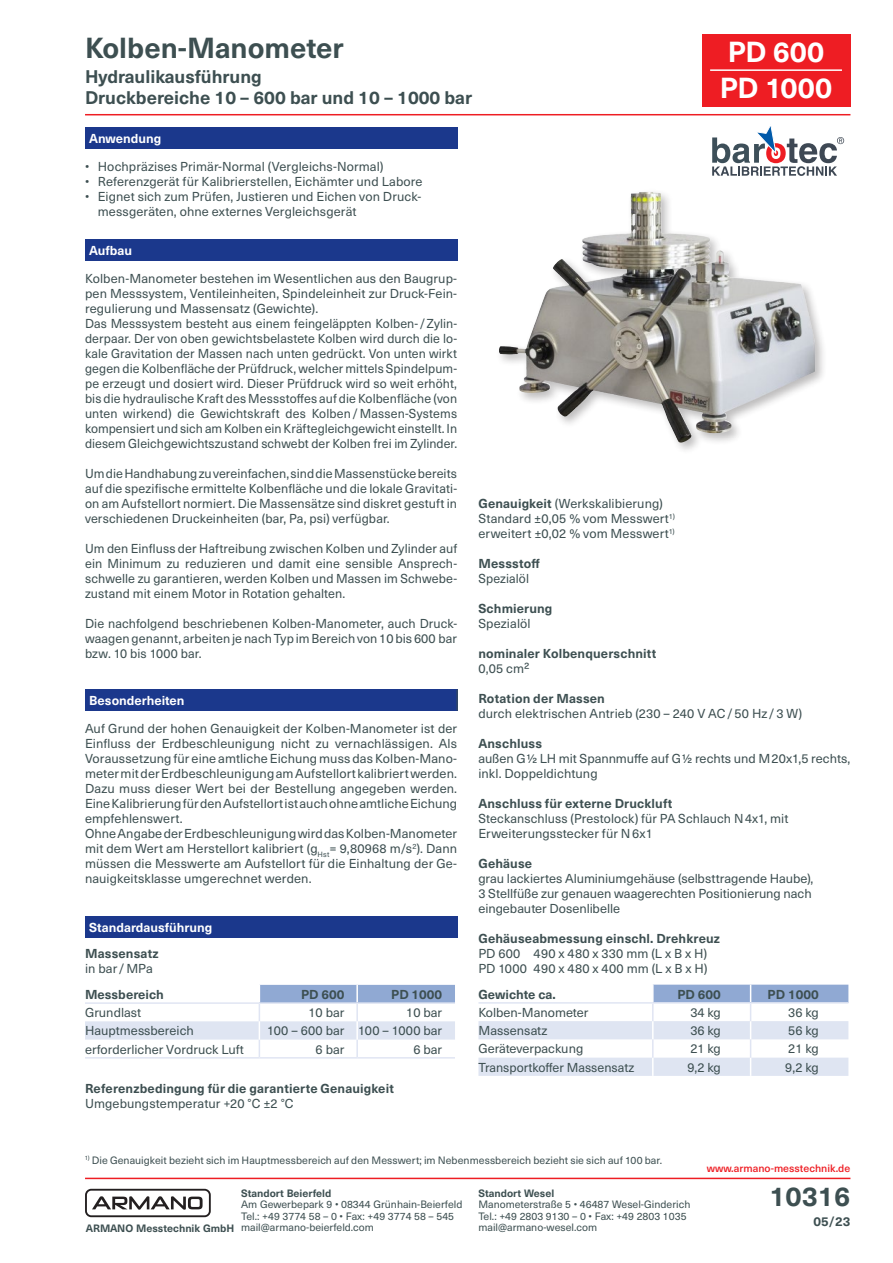
<style>
.page{position:relative;width:893px;height:1263px;background:#fff}
.page>*{position:absolute;margin:0;border:0;box-sizing:border-box;transform-origin:0 0}
.t1{font:700 28.5px "Neue Haas Unica W1 G";color:#3d4f51}
.t2{font:700 28.5px/36px "Neue Haas Unica W1 G";color:#fff}
.t3{font:700 27px "Neue Haas Unica W1 G";color:#3d4f51}
.t4{font:700 18px/21px "Neue Haas Unica W1 G";color:#3d4f51}
.t5{font:12.75px/15px "Neue Haas Unica W1 G";letter-spacing:.01em;color:#3d4f51}
.t6{font:700 12.75px "Neue Haas Unica W1 G";letter-spacing:.01em;color:#3d4f51}
.t7{font:700 12.75px "Neue Haas Unica W1 G";color:#fff}
.t8{font:10.5px/11.6px "Neue Haas Unica W1 G";color:#3d4f51}
.t9{font:700 10.5px "Neue Haas Unica W1 G";color:#3d4f51}
.t10{font:500 10.5px "Neue Haas Unica W1 G";color:#ee1d23}
.s1{font-weight:700}
</style>
<div class="page">
<hr style="left:85px;top:114px;width:765px;height:1px;background:#ee1d23">
<hr style="left:85px;top:1178px;width:765px;height:1px;background:#ee1d23">
<div style="left:85px;top:1189px;width:126px;height:28px;border:2px solid #231f20;border-radius:5px"></div>
<svg style="left:92px;top:1196px;width:111px;height:14px"></svg>
<div style="left:85px;top:128px;width:372px;height:21px;background:#1b388c"></div>
<div style="left:85px;top:239px;width:372px;height:21px;background:#1b388c"></div>
<div style="left:702px;top:34px;width:148px;height:72px;background:#ee1d23"></div>
<hr style="left:710px;top:69px;width:132px;height:2px;background:#fff">
<div style="left:495px;top:188px;width:332px;height:266px;background:#231f20;opacity:.3"></div>
<img style="left:629px;top:192px;width:17px;height:41px">
<div style="left:85px;top:916px;width:372px;height:22px;background:#1b388c"></div>
<svg style="left:85px;top:985px;width:370px;height:72px"></svg>
<hr style="left:85px;top:1057px;width:174px;height:1px;background:#e0e5f3">
<hr style="left:259px;top:1057px;width:98px;height:1px;background:#e0e5f3">
<hr style="left:357px;top:1057px;width:98px;height:1px;background:#e0e5f3">
<hr style="left:85px;top:1002px;width:174px;height:2px;background:#e0e5f3">
<hr style="left:259px;top:1002px;width:98px;height:2px;background:#e0e5f3">
<hr style="left:357px;top:1002px;width:98px;height:2px;background:#e0e5f3">
<svg style="left:478px;top:985px;width:370px;height:91px"></svg>
<hr style="left:478px;top:1002px;width:175px;height:2px;background:#e0e5f3">
<hr style="left:653px;top:1002px;width:98px;height:2px;background:#e0e5f3">
<hr style="left:751px;top:1002px;width:97px;height:2px;background:#e0e5f3">
<div style="left:85px;top:689px;width:372px;height:22px;background:#1b388c"></div>
<svg style="left:457px;top:689px;width:1px;height:22px"></svg>
<svg style="left:712px;top:126px;width:132px;height:50px"></svg>
<h1 class="t1" style="left:85px;top:26px;width:260px">Kolben-Manometer</h1>
<h3 class="t4" style="left:85px;top:65px;width:389px">Hydraulikausführung<br>Druckbereiche 10 – 600 bar und 10 – 1000 bar</h3>
<h1 class="t2" style="left:720px;top:32px;width:114px">PD 600<br>PD 1000</h1>
<p class="t7" style="left:89px;top:129px;width:74px">Anwendung</p>
<p class="t5" style="left:85px;top:159px;width:300px">• Hochpräzises Primär-Normal (Vergleichs-Normal)</p>
<p class="t5" style="left:85px;top:174px;width:339px">• Referenzgerät für Kalibrierstellen, Eichämter und Labore</p>
<p class="t5" style="left:98px;top:189px;width:325px;text-indent:-13px">• Eignet sich zum Prüfen, Justieren und Eichen von Druck&shy;messgeräten, ohne externes Vergleichsgerät</p>
<p class="t7" style="left:89px;top:240px;width:44px">Aufbau</p>
<p class="t5" style="left:85px;top:270px;width:374px">Kolben-Manometer bestehen im Wesentlichen aus den Baugrup&shy;pen Messsystem, Ventileinheiten, Spindeleinheit zur Druck-Fein&shy;regulierung und Massensatz (Gewichte).<br>Das Messsystem besteht aus einem feingeläppten Kolben- /Zylin&shy;derpaar. Der von oben gewichtsbelastete Kolben wird durch die lo&shy;kale Gravitation der Massen nach unten gedrückt. Von unten wirkt gegen die Kolbenfläche der Prüfdruck, welcher mittels Spindelpum&shy;pe erzeugt und dosiert wird. Dieser Prüfdruck wird so weit erhöht, bis die hydraulische Kraft des Messstoffes auf die Kolbenfläche (von unten wirkend) die Gewichtskraft des Kolben/Massen-Systems kompensiert und sich am Kolben ein Kräftegleichgewicht einstellt. In diesem Gleichgewichtszustand schwebt der Kolben frei im Zylinder.</p>
<p class="t5" style="left:85px;top:465px;width:374px;text-align:justify">Um die Handhabung zu vereinfachen, sind die Massenstücke bereits auf die spezifische ermittelte Kolbenfläche und die lokale Gravitati&shy;on am Aufstellort normiert. Die Massensätze sind diskret gestuft in verschiedenen Druckeinheiten (bar, Pa, psi) verfügbar.</p>
<p class="t5" style="left:85px;top:540px;width:374px;text-align:justify">Um den Einfluss der Haftreibung zwischen Kolben und Zylinder auf ein Minimum zu reduzieren und damit eine sensible Ansprech&shy;schwelle zu garantieren, werden Kolben und Massen im Schwebe&shy;zustand mit einem Motor in Rotation gehalten.</p>
<p class="t5" style="left:85px;top:615px;width:374px;text-align:justify">Die nachfolgend beschriebenen Kolben-Manometer, auch Druck&shy;waagen genannt, arbeiten je nach Typ im Bereich von 10 bis 600 bar bzw. 10 bis 1000 bar.</p>
<p class="t7" style="left:89px;top:691px;width:97px">Besonderheiten</p>
<p class="t5" style="left:85px;top:720px;width:374px">Auf Grund der hohen Genauigkeit der Kolben-Manometer ist der Einfluss der Erdbeschleunigung nicht zu vernachlässigen. Als Voraussetzung für eine amtliche Eichung muss das Kolben-Mano&shy;meter mit der Erdbeschleunigung am Aufstellort kalibriert werden.<br>Dazu muss dieser Wert bei der Bestellung angegeben werden.<br>Eine Kalibrierung für den Aufstellort ist auch ohne amtliche Eichung empfehlenswert.<br>Ohne Angabe der Erdbeschleunigung wird das Kolben-Manometer mit dem Wert am Herstellort kalibriert (g<sub>Hst</sub>= 9,80968 m/s<sup>2</sup>). Dann müssen die Messwerte am Aufstellort für die Einhaltung der Ge&shy;nauigkeitsklasse umgerechnet werden.</p>
<p class="t7" style="left:89px;top:918px;width:124px">Standardausführung</p>
<p class="t6" style="left:85px;top:944px;width:75px">Massensatz</p>
<p class="t5" style="left:85px;top:961px;width:69px">in bar /MPa</p>
<p class="t6" style="left:85px;top:985px;width:80px">Messbereich</p>
<p class="t6" style="left:301px;top:985px;width:45px">PD 600</p>
<p class="t6" style="left:391px;top:985px;width:52px">PD 1000</p>
<p class="t5" style="left:85px;top:1004px;width:58px">Grundlast</p>
<p class="t5" style="left:308px;top:1004px;width:37px">10 bar</p>
<p class="t5" style="left:406px;top:1004px;width:37px">10 bar</p>
<p class="t5" style="left:85px;top:1023px;width:110px">Hauptmessbereich</p>
<p class="t5" style="left:267px;top:1023px;width:177px">100 – 600 bar 100 – 1000 bar</p>
<p class="t5" style="left:85px;top:1041px;width:160px">erforderlicher Vordruck Luft</p>
<p class="t5" style="left:316px;top:1041px;width:30px">6 bar</p>
<p class="t5" style="left:413px;top:1041px;width:30px">6 bar</p>
<p class="t6" style="left:85px;top:1079px;width:310px">Referenzbedingung für die garantierte Genauigkeit</p>
<p class="t5" style="left:85px;top:1096px;width:210px">Umgebungstemperatur +20 °C ±2 °C</p>
<p class="t5" style="left:478px;top:496px;width:198px"><span class="s1">Genauigkeit</span> (Werkskalibierung)<br>Standard ±0,05 % vom Messwert<sup>1) </sup>erweitert ±0,02 % vom Messwert<sup>1)</sup></p>
<p class="t6" style="left:478px;top:554px;width:63px">Messstoff</p>
<p class="t5" style="left:478px;top:571px;width:52px">Spezialöl</p>
<p class="t6" style="left:478px;top:599px;width:76px">Schmierung</p>
<p class="t5" style="left:478px;top:616px;width:54px">Spezialöl</p>
<p class="t6" style="left:478px;top:644px;width:179px">nominaler Kolbenquerschnitt</p>
<p class="t5" style="left:478px;top:661px;width:53px">0,05 cm²</p>
<p class="t6" style="left:478px;top:689px;width:128px">Rotation der Massen</p>
<p class="t5" style="left:478px;top:706px;width:325px">durch elektrischen Antrieb (230 – 240 V AC/50 Hz /3 W)</p>
<p class="t6" style="left:478px;top:734px;width:65px">Anschluss</p>
<p class="t5" style="left:478px;top:751px;width:374px">außen G1/2 LH mit Spannmuffe auf G1/2 rechts und M20x1,5 rechts, inkl. Doppeldichtung</p>
<p class="t6" style="left:478px;top:794px;width:196px">Anschluss für externe Druckluft</p>
<p class="t5" style="left:478px;top:811px;width:312px">Steckanschluss (Prestolock) für PA Schlauch N4x1, mit<br>Erweiterungsstecker für N6x1</p>
<p class="t6" style="left:478px;top:854px;width:55px">Gehäuse</p>
<p class="t5" style="left:478px;top:871px;width:337px">grau lackiertes Aluminiumgehäuse (selbsttragende Haube),<br>3 Stellfüße zur genauen waagerechten Positionierung nach eingebauter Dosenlibelle</p>
<p class="t6" style="left:478px;top:929px;width:243px">Gehäuseabmessung einschl. Drehkreuz</p>
<p class="t5" style="left:478px;top:946px;width:231px">PD 600 490 x 480 x 330 mm (L x B x H)<br>PD 1000 490 x 480 x 400 mm (L x B x H)</p>
<p class="t6" style="left:478px;top:984px;width:79px">Gewichte ca.</p>
<p class="t6" style="left:677px;top:984px;width:45px">PD 600</p>
<p class="t6" style="left:768px;top:984px;width:53px">PD 1000</p>
<p class="t5" style="left:478px;top:1004px;width:112px">Kolben-Manometer</p>
<p class="t5" style="left:690px;top:1004px;width:32px">34 kg</p>
<p class="t5" style="left:788px;top:1004px;width:32px">36 kg</p>
<p class="t5" style="left:478px;top:1022px;width:71px">Massensatz</p>
<p class="t5" style="left:690px;top:1022px;width:32px">36 kg</p>
<p class="t5" style="left:788px;top:1022px;width:32px">56 kg</p>
<p class="t5" style="left:478px;top:1041px;width:106px">Geräteverpackung</p>
<p class="t5" style="left:690px;top:1041px;width:32px">21 kg</p>
<p class="t5" style="left:788px;top:1041px;width:32px">21 kg</p>
<p class="t5" style="left:478px;top:1059px;width:157px">Transportkoffer Massensatz</p>
<p class="t5" style="left:687px;top:1059px;width:35px">9,2 kg</p>
<p class="t5" style="left:785px;top:1059px;width:35px">9,2 kg</p>
<p class="t8" style="left:85px;top:1154px;width:579px"><sup>1)</sup> Die Genauigkeit bezieht sich im Hauptmessbereich auf den Messwert; im Nebenmessbereich bezieht sie sich auf 100 bar.</p>
<p class="t9" style="left:241px;top:1185px;width:92px">Standort Beierfeld</p>
<p class="t8" style="left:241px;top:1198px;width:223px">Am Gewerbepark 9 • 08344 Grünhain-Beierfeld<br>Tel.: +49 3774 58 – 0 • Fax: +49 3774 58 – 545 mail@armano-beierfeld.com</p>
<p class="t9" style="left:86px;top:1220px;width:150px">ARMANO Messtechnik GmbH</p>
<p class="t9" style="left:478px;top:1185px;width:77px">Standort Wesel</p>
<p class="t8" style="left:478px;top:1198px;width:214px">Manometerstraße 5 • 46487 Wesel-Ginderich<br>Tel.: +49 2803 9130 – 0 • Fax: +49 2803 1035 mail@armano-wesel.com</p>
<p class="t10" style="left:707px;top:1160px;width:145px">www.armano-messtechnik.de</p>
<h2 class="t3" style="left:769px;top:1176px;width:83px">10316</h2>
<p class="t6" style="left:813px;top:1211px;width:38px">05/23</p>
</div>
